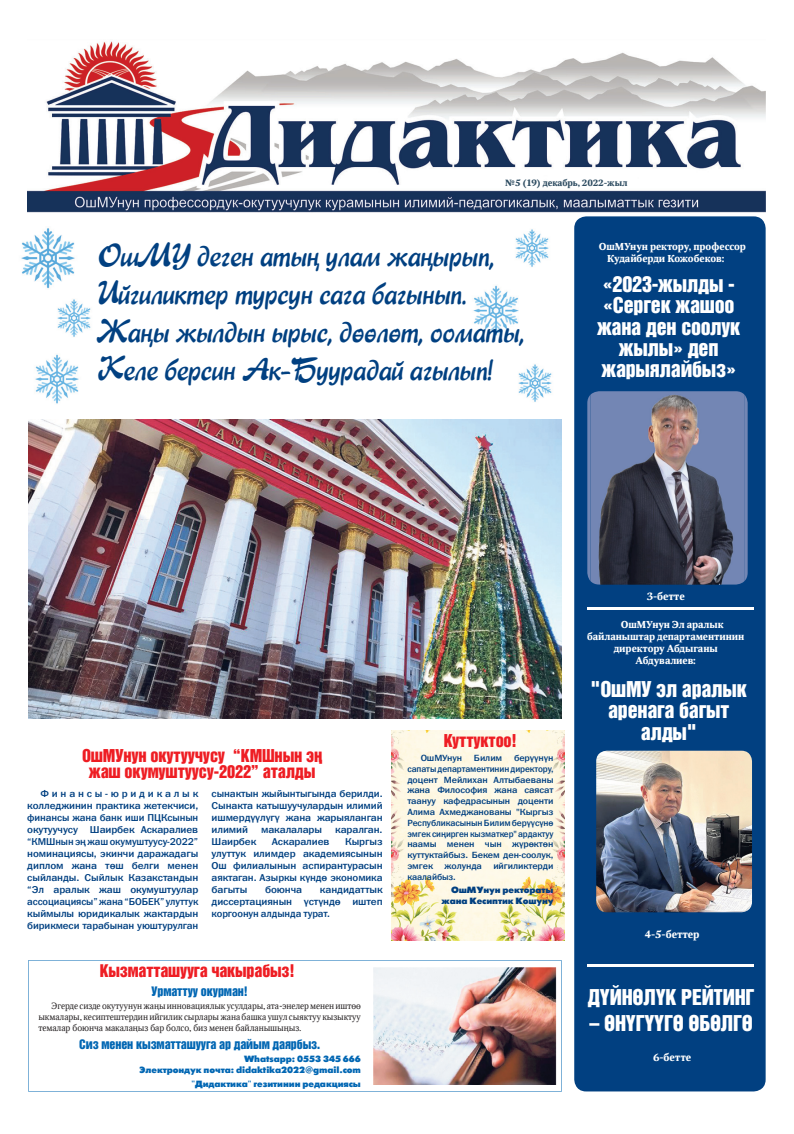
<style>
.page{position:relative;width:794px;height:1134px;background:#fff}
.page>*{position:absolute;margin:0;border:0;box-sizing:border-box;transform-origin:0 0}
.t1{font:31.6px/37.9px "Q3 Express C";letter-spacing:-.01em;color:#014081}
.t2{font:20px/21.4px "Q3 Helvetica Inserat Cyrillic";letter-spacing:-.01em;color:#fff;text-align:center}
.t3{font:16.2px/16.2px "Q3 Helvetica Inserat Cyrillic";letter-spacing:-.01em;color:#ee1d23;text-align:center}
.t4{font:16px "Q3 Helvetica Inserat Cyrillic";letter-spacing:-.01em;color:#ee1d23}
.t5{font:12px "Q3 Helvetica Inserat Cyrillic";letter-spacing:-.01em;color:#0166b3}
.t6{font:700 10.4px "Q3 Octava C";letter-spacing:-.01em;color:#fff}
.t7{font:10px/12px "Q3 Franklin Gothic Medium C";letter-spacing:-.01em;color:#014081;text-align:justify;scale:1.05 1}
.t8{font:700 10px/12px "Q3 Octava C";letter-spacing:-.01em;color:#fff}
.t9{font:10px/12px "Q3 Franklin Gothic Medium C";letter-spacing:-.01em;color:#014081;text-align:justify;scale:1.04 1}
.t10{font:9px/10.8px "Q3 Franklin Gothic Medium C";letter-spacing:-.01em;color:#014081;text-align:justify;scale:1.05 1}
.t11{font:9px/10.8px "Q3 Octava C";letter-spacing:-.01em;color:#231f20;text-align:justify}
.t12{font:9px/11px "Q3 Futuris XC";letter-spacing:-.01em;color:#0166b3;text-align:right}
.t13{font:9px/10.8px "Q3 Futuris XC";letter-spacing:-.01em;color:#014081;text-align:right}
.t14{font:700 9px "Q3 Octava C";letter-spacing:-.01em;color:#2d4c61}
.t15{font:9px "Q3 Franklin Gothic Medium C";letter-spacing:-.01em;color:#014081}
</style>
<div class="page">
<div style="left:574px;top:216px;width:191px;height:875px;background:#014081;border-radius:12px"></div>
<svg style="left:587px;top:394px;width:160px;height:187px"></svg>
<img style="left:391px;top:731px;width:173px;height:210px">
<img style="left:28px;top:419px;width:533px;height:300px">
<img style="left:28px;top:41px;width:737px;height:172px">
<hr style="left:587px;top:608px;width:167px;height:2px;background:#fff">
<hr style="left:587px;top:964px;width:167px;height:2px;background:#fff">
<svg style="left:28px;top:960px;width:533px;height:132px"></svg>
<img style="left:596px;top:751px;width:156px;height:161px">
<img style="left:374px;top:968px;width:182px;height:116px">
<img style="left:21px;top:228px;width:54px;height:61px">
<img style="left:35px;top:354px;width:44px;height:50px">
<img style="left:57px;top:299px;width:34px;height:38px">
<img style="left:515px;top:229px;width:34px;height:38px">
<img style="left:518px;top:364px;width:34px;height:38px">
<img style="left:473px;top:285px;width:46px;height:51px">
<img style="left:590px;top:391px;width:154px;height:194px">
<p class="t14" style="left:505px;top:177px;width:124px">№5 (19) декабрь, 2022-жыл</p>
<h1 class="t1" style="left:97px;top:236px;width:429px">ОшМУ деген атыў улам жаўырып,<br>Ийгиликтер турсун сага багынып.<br>Жаўы жылдын ырыс, дєєлєт, ооматы,<br>Келе берсин Ак-Буурадай агылып!</h1>
<p class="t8" style="left:607px;top:240px;width:140px;text-indent:-8px">ОшМУнун ректору, профессор<br>Кудайберди Кожобеков:</p>
<h2 class="t2" style="left:597px;top:273px;width:145px">«2023-жылды - «Сергек жашоо жана ден соолук жылы» деп жарыялайбыз»</h2>
<h3 class="t3" style="left:82px;top:748px;width:242px">ОшМУнун окутуучусу “КМШнын эў жаш окумуштуусу-2022” аталды</h3>
<p class="t7" style="left:27px;top:787px;width:164px;text-indent:13px">Финансы-юридикалык колледжинин практика жетекчиси, финансы жана банк иши ПЦКсынын окутуучусу Шаирбек Аскаралиев “КМШнын эў жаш окумуштуусу-2022” номинациясы, экинчи даражадагы диплом жана тєш белги менен сыйланды. Сыйлык Казакстандын “Эл аралык жаш окумуштуулар ассоциациясы” жана “БОБЕК” улуттук кыймылы юридикалык жактардын бирикмеси тарабынан уюштурулган</p>
<p class="t9" style="left:212px;top:787px;width:166px">сынактын жыйынтыгында берилди.<br>Сынакта катышуучулардын илимий ишмердїїлїгї жана жарыяланган илимий</p>
<p class="t7" style="left:261px;top:823px;width:60px">макалалары</p>
<p class="t7" style="left:335px;top:823px;width:47px">каралган.</p>
<p class="t7" style="left:212px;top:835px;width:44px">Шаирбек</p>
<p class="t7" style="left:272px;top:835px;width:56px">Аскаралиев</p>
<p class="t7" style="left:212px;top:835px;width:164px;text-indent:134px">Кыргыз улуттук илимдер академиясынын Ош филиалынын аспирантурасын аяктаган. Азыркы кїндє экономика багыты</p>
<p class="t7" style="left:265px;top:883px;width:37px">боюнча</p>
<p class="t7" style="left:212px;top:883px;width:164px;text-indent:108px">кандидаттык диссертациянын їстїндє иштеп коргоонун алдында турат.</p>
<h3 class="t4" style="left:100px;top:961px;width:196px">Кызматташууга чакырабыз!</h3>
<p class="t5" style="left:152px;top:984px;width:98px">Урматтуу окурман!</p>
<p class="t11" style="left:39px;top:1001px;width:324px;text-indent:13px">Эгерде сизде окутуунун жаўы инновациялык усулдары, ата-энелер менен иштєє ыкмалары, кесиптештердин ийгилик сырлары жана башка ушул сыяктуу кызыктуу темалар боюнча макалаўыз бар болсо, биз менен байланышыўыз.</p>
<p class="t5" style="left:79px;top:1037px;width:242px">Сиз менен кызматташууга ар дайым даярбыз.</p>
<p class="t12" style="left:140px;top:1054px;width:223px">Whatsapp: 0553 345 666<br>Электрондук почта: didaktika2022@gmail.com</p>
<p class="t12" style="left:192px;top:1078px;width:171px">"Дидактика" гезитинин редакциясы</p>
<h3 class="t3" style="left:444px;top:733px;width:75px">Куттуктоо!</h3>
<p class="t10" style="left:421px;top:752px;width:41px">ОшМУнун</p>
<p class="t10" style="left:474px;top:752px;width:28px">Билим</p>
<p class="t10" style="left:407px;top:752px;width:141px;text-indent:107px">берїїнїн сапаты департаментинин директору, доцент Мейлихан Алтыбаеваны жана Философия жана саясат таануу кафедрасынын доценти Алима Ахмеджанованы "Кыргыз Республикасынын Билим берїїсїнє эмгек сиўирген кызматкер" ардактуу наамы менен чын жїрєктєн куттуктайбыз. Бекем ден-соолук, эмгек</p>
<p class="t10" style="left:444px;top:860px;width:37px">жолунда</p>
<p class="t10" style="left:493px;top:860px;width:59px">ийгиликтерди</p>
<p class="t15" style="left:407px;top:872px;width:50px">каалайбыз.</p>
<p class="t13" style="left:441px;top:885px;width:113px">ОшМУнун ректораты жана Кесиптик Кошуну</p>
<p class="t6" style="left:646px;top:591px;width:40px">3-бетте</p>
<p class="t8" style="left:621px;top:618px;width:104px">ОшМУнун Эл аралык</p>
<p class="t8" style="left:587px;top:630px;width:159px">байланыштар департаментинин</p>
<p class="t8" style="left:614px;top:642px;width:105px">директору Абдыганы</p>
<p class="t8" style="left:635px;top:654px;width:62px">Абдувалиев:</p>
<h2 class="t2" style="left:590px;top:678px;width:158px">"ОшМУ эл аралык аренага багыт алды"</h2>
<p class="t6" style="left:645px;top:928px;width:56px">4-5-беттер</p>
<h2 class="t2" style="left:588px;top:986px;width:168px">ДЇЙНЄЛЇК РЕЙТИНГ</h2>
<h2 class="t2" style="left:589px;top:1012px;width:165px">– ЄНЇГЇЇГЄ ЄБЄЛГЄ</h2>
<p class="t6" style="left:653px;top:1051px;width:40px">6-бетте</p>
</div>
